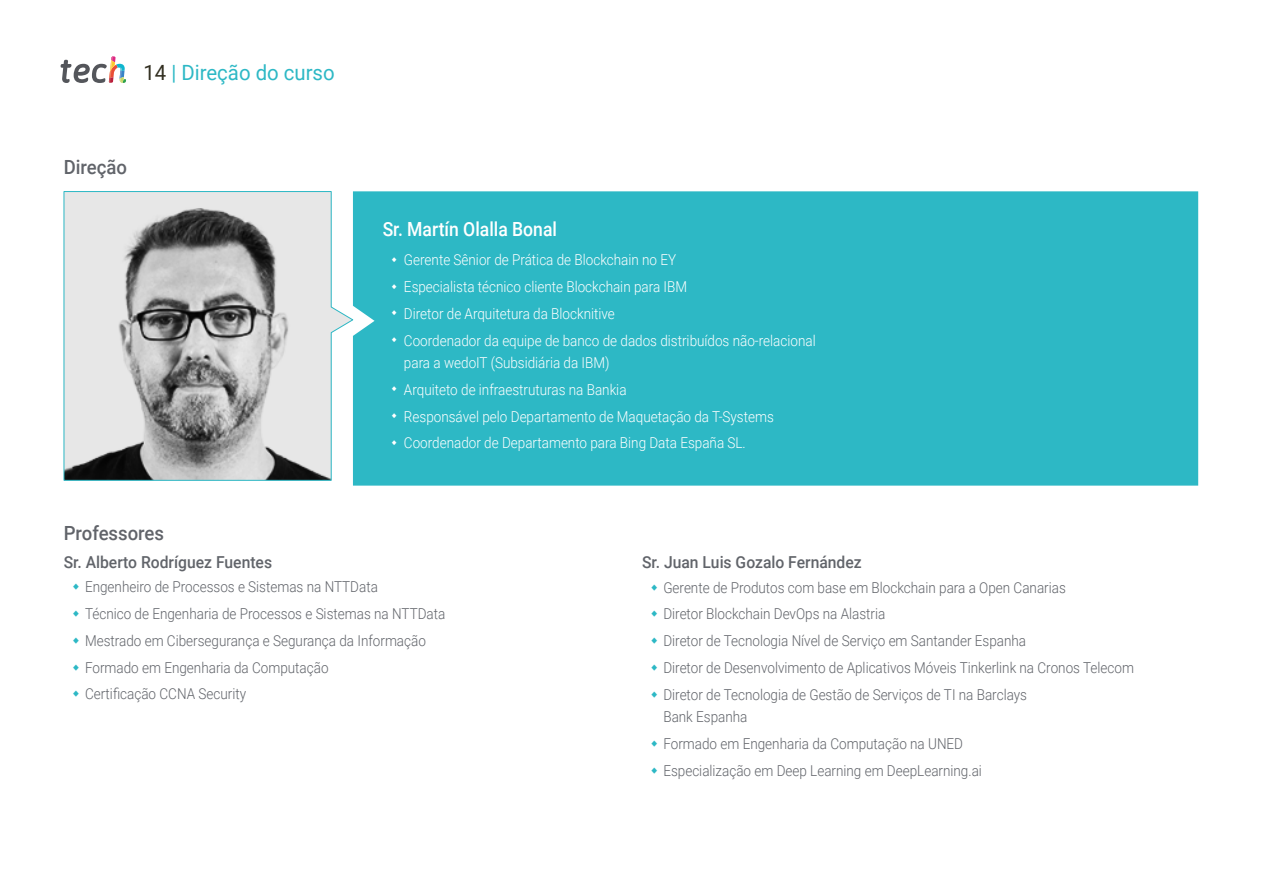
<style>
.page{position:relative;width:1263px;height:893px;background:#fff}
.page>*{position:absolute;margin:0;border:0;box-sizing:border-box;transform-origin:0 0}
.t1{font:21px "Roboto";color:#2db8c5}
.t2{font:500 19.5px "Roboto";color:#fff;scale:.9 1}
.t3{font:500 19.5px "Roboto";color:#61646a;scale:.95 1}
.t4{font:500 16.5px "Roboto";color:#61646a;scale:.95 1}
.t5{font:300 15px/26.7px "Roboto";color:#61646a;scale:.9 1}
.t6{font:300 15px/26.7px "Roboto";color:#fff;scale:.9 1}
.s1{color:#312e20}
</style>
<div class="page">
<svg style="left:61px;top:56px;width:65px;height:27px"></svg>
<div style="left:353px;top:191px;width:845px;height:295px;background:#2db8c5"></div>
<svg style="left:64px;top:191px;width:289px;height:290px;background:#bcbebe"></svg>
<svg style="left:392px;top:257px;width:5px;height:5px"></svg>
<svg style="left:392px;top:284px;width:5px;height:5px"></svg>
<svg style="left:392px;top:310px;width:5px;height:5px"></svg>
<svg style="left:392px;top:337px;width:5px;height:5px"></svg>
<svg style="left:392px;top:386px;width:5px;height:5px"></svg>
<svg style="left:392px;top:413px;width:5px;height:5px"></svg>
<svg style="left:392px;top:440px;width:5px;height:5px"></svg>
<h1 class="t1" style="left:144px;top:57px;width:193px"><span class="s1">14</span> | Direção do curso</h1>
<h2 class="t3" style="left:64px;top:153px;width:68px">Direção</h2>
<h2 class="t2" style="left:383px;top:215px;width:195px">Sr. Martín Olalla Bonal</h2>
<p class="t6" style="left:404px;top:246px;width:459px">Gerente Sênior de Prática de Blockchain no EY<br>Especialista técnico cliente Blockchain para IBM<br>Diretor de Arquitetura da Blocknitive<br>Coordenador da equipe de banco de dados distribuídos não-relacional</p>
<p class="t6" style="left:404px;top:349px;width:412px">para a wedoIT (Subsidiária da IBM)<br>Arquiteto de infraestruturas na Bankia<br>Responsável pelo Departamento de Maquetação da T-Systems Coordenador de Departamento para Bing Data España SL.</p>
<h2 class="t3" style="left:64px;top:519px;width:107px">Professores</h2>
<p class="t4" style="left:64px;top:550px;width:221px">Sr. Alberto Rodríguez Fuentes</p>
<p class="t5" style="left:85px;top:573px;width:402px">Engenheiro de Processos e Sistemas na NTTData<br>Técnico de Engenharia de Processos e Sistemas na NTTData Mestrado em Cibersegurança e Segurança da Informação Formado em Engenharia da Computação<br>Certificação CCNA Security</p>
<p class="t4" style="left:642px;top:551px;width:233px">Sr. Juan Luis Gozalo Fernández</p>
<p class="t5" style="left:663px;top:573px;width:524px">Gerente de Produtos com base em Blockchain para a Open Canarias<br>Diretor Blockchain DevOps na Alastria<br>Diretor de Tecnologia Nível de Serviço em Santander Espanha<br>Diretor de Desenvolvimento de Aplicativos Móveis Tinkerlink na Cronos Telecom Diretor de Tecnologia de Gestão de Serviços de TI na Barclays</p>
<p class="t5" style="left:663px;top:703px;width:355px">Bank Espanha<br>Formado em Engenharia da Computação na UNED<br>Especialização em Deep Learning em DeepLearning.ai</p>
</div>
